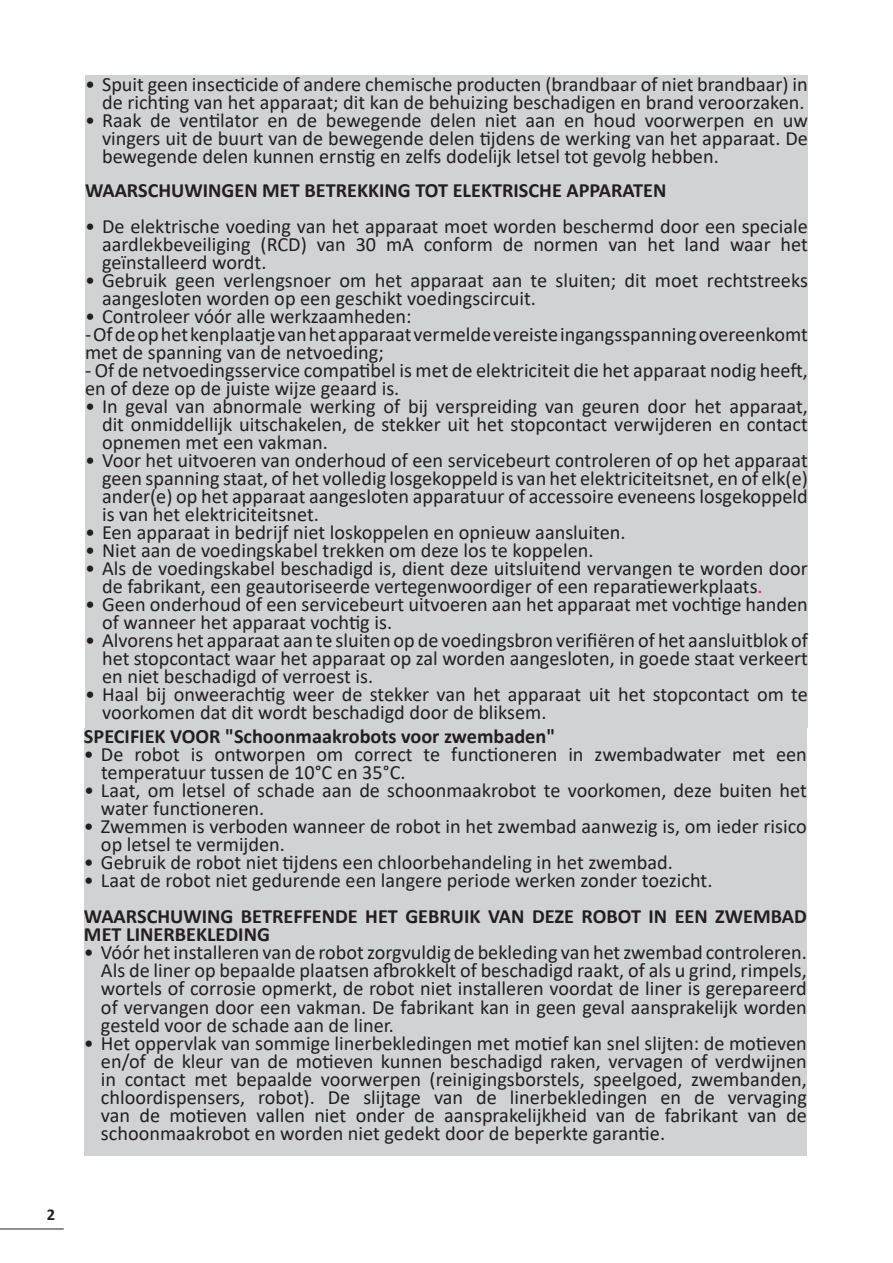
<style>
.page{position:relative;width:893px;height:1263px;background:#fff}
.page>*{position:absolute;margin:0;border:0;box-sizing:border-box;transform-origin:0 0}
.t1{font:20.25px/18px "Calibri";color:#231f20}
.t2{font:700 20.25px/18px "Calibri";color:#231f20}
.t3{font:700 16.5px "Calibri";color:#231f20}
.s1{color:#ed028c}
</style>
<div class="page">
<hr style="left:0;top:1228px;width:64px;height:1px;background:#231f20">
<div style="left:85px;top:75px;width:723px;height:653px;background:#d1d2d4"></div>
<div style="left:84px;top:728px;width:723px;height:428px;background:#d1d2d4"></div>
<p class="t3" style="left:47px;top:1203px;width:10px">2</p>
<p class="t1" style="left:85px;top:74px;width:724px;text-align:right">• Spuit geen insecticide of andere chemische producten (brandbaar of niet brandbaar) in de richting van het apparaat; dit kan de behuizing beschadigen en brand veroorzaken.</p>
<p class="t1" style="left:102px;top:110px;width:707px;text-align:justify;text-indent:-17px">• Raak de ventilator en de bewegende delen niet aan en houd voorwerpen en uw vingers uit de buurt van de bewegende delen tijdens de werking van het apparaat. De bewegende delen kunnen ernstig en zelfs dodelijk letsel tot gevolg hebben.</p>
<p class="t2" style="left:85px;top:181px;width:583px">WAARSCHUWINGEN MET BETREKKING TOT ELEKTRISCHE APPARATEN</p>
<p class="t1" style="left:102px;top:217px;width:707px;text-align:justify;text-indent:-17px">• De elektrische voeding van het apparaat moet worden beschermd door een speciale aardlekbeveiliging (RCD) van 30 mA conform de normen van het land waar het geïnstalleerd wordt.</p>
<p class="t1" style="left:102px;top:271px;width:707px;text-indent:-17px">• Gebruik geen verlengsnoer om het apparaat aan te sluiten; dit moet rechtstreeks aangesloten worden op een geschikt voedingscircuit.</p>
<p class="t1" style="left:85px;top:307px;width:328px">• Controleer vóór alle werkzaamheden:</p>
<p class="t1" style="left:85px;top:325px;width:724px">- Of de op het kenplaatje van het apparaat vermelde vereiste ingangsspanning overeenkomt met de spanning van de netvoeding;</p>
<p class="t1" style="left:85px;top:361px;width:724px">- Of de netvoedingsservice compatibel is met de elektriciteit die het apparaat nodig heeft, en of deze op de juiste wijze geaard is.</p>
<p class="t1" style="left:102px;top:397px;width:707px;text-align:justify;text-indent:-17px">• In geval van abnormale werking of bij verspreiding van geuren door het apparaat, dit onmiddellijk uitschakelen, de stekker uit het stopcontact verwijderen en contact opnemen met een vakman.</p>
<p class="t1" style="left:102px;top:451px;width:707px;text-align:justify;text-indent:-17px">• Voor het uitvoeren van onderhoud of een servicebeurt controleren of op het apparaat geen spanning staat, of het volledig losgekoppeld is van het elektriciteitsnet, en of elk(e) ander(e) op het apparaat aangesloten apparatuur of accessoire eveneens losgekoppeld is van het elektriciteitsnet.</p>
<p class="t1" style="left:85px;top:523px;width:542px">• Een apparaat in bedrijf niet loskoppelen en opnieuw aansluiten.</p>
<p class="t1" style="left:85px;top:541px;width:510px">• Niet aan de voedingskabel trekken om deze los te koppelen.</p>
<p class="t1" style="left:102px;top:559px;width:707px;text-indent:-17px">• Als de voedingskabel beschadigd is, dient deze uitsluitend vervangen te worden door de fabrikant, een geautoriseerde vertegenwoordiger of een reparatiewerkplaats<span class="s1">.</span></p>
<p class="t1" style="left:102px;top:595px;width:707px;text-indent:-17px">• Geen onderhoud of een servicebeurt uitvoeren aan het apparaat met vochtige handen of wanneer het apparaat vochtig is.</p>
<p class="t1" style="left:102px;top:631px;width:707px;text-align:justify;text-indent:-17px">• Alvorens het apparaat aan te sluiten op de voedingsbron verifiëren of het aansluitblok of het stopcontact waar het apparaat op zal worden aangesloten, in goede staat verkeert en niet beschadigd of verroest is.</p>
<p class="t1" style="left:102px;top:685px;width:707px;text-indent:-17px">• Haal bij onweerachtig weer de stekker van het apparaat uit het stopcontact om te voorkomen dat dit wordt beschadigd door de bliksem.</p>
<p class="t2" style="left:84px;top:727px;width:473px">SPECIFIEK VOOR "Schoonmaakrobots voor zwembaden"</p>
<p class="t1" style="left:101px;top:745px;width:707px;text-indent:-17px">• De robot is ontworpen om correct te functioneren in zwembadwater met een temperatuur tussen de 10°C en 35°C.</p>
<p class="t1" style="left:101px;top:781px;width:707px;text-indent:-17px">• Laat, om letsel of schade aan de schoonmaakrobot te voorkomen, deze buiten het water functioneren.</p>
<p class="t1" style="left:101px;top:817px;width:707px;text-indent:-17px">• Zwemmen is verboden wanneer de robot in het zwembad aanwezig is, om ieder risico op letsel te vermijden.</p>
<p class="t1" style="left:84px;top:853px;width:590px">• Gebruik de robot niet tijdens een chloorbehandeling in het zwembad.</p>
<p class="t1" style="left:84px;top:871px;width:630px">• Laat de robot niet gedurende een langere periode werken zonder toezicht.</p>
<p class="t2" style="left:84px;top:907px;width:724px">WAARSCHUWING BETREFFENDE HET GEBRUIK VAN DEZE ROBOT IN EEN ZWEMBAD<br>MET LINERBEKLEDING</p>
<p class="t1" style="left:101px;top:943px;width:707px;text-align:justify;text-indent:-17px">• Vóór het installeren van de robot zorgvuldig de bekleding van het zwembad controleren.<br>Als de liner op bepaalde plaatsen afbrokkelt of beschadigd raakt, of als u grind, rimpels, wortels of corrosie opmerkt, de robot niet installeren voordat de liner is gerepareerd of vervangen door een vakman. De fabrikant kan in geen geval aansprakelijk worden gesteld voor de schade aan de liner.</p>
<p class="t1" style="left:101px;top:1033px;width:707px;text-align:justify;text-indent:-17px">• Het oppervlak van sommige linerbekledingen met motief kan snel slijten: de motieven en/of de kleur van de motieven kunnen beschadigd raken, vervagen of verdwijnen in contact met bepaalde voorwerpen (reinigingsborstels, speelgoed, zwembanden, chloordispensers, robot). De slijtage van de linerbekledingen en de vervaging van de motieven vallen niet onder de aansprakelijkheid van de fabrikant van de schoonmaakrobot en worden niet gedekt door de beperkte garantie.</p>
</div>
